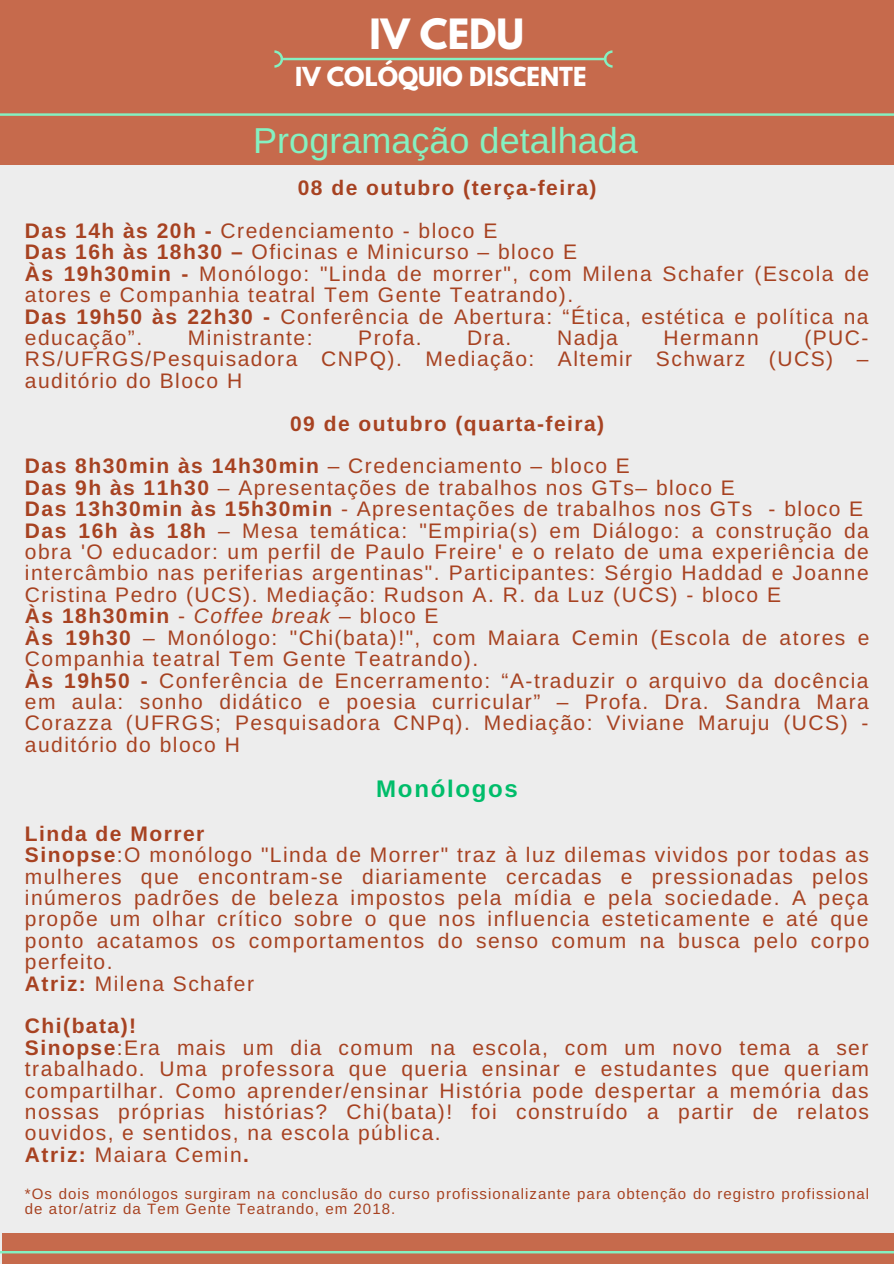
<style>
.page{position:relative;width:894px;height:1264px;background:#fff}
.page>*{position:absolute;margin:0;border:0;box-sizing:border-box;transform-origin:0 0}
.t1{font:700 36.9px "League Spartan";color:#fff}
.t2{font:36px "Arimo";color:#84f1c1}
.t3{font:700 24px "Arimo";letter-spacing:.07em;color:#00bd6a}
.t4{font:700 23.25px "League Spartan";color:#fff}
.t5{font:21px/21.5px "Arimo";letter-spacing:.07em;color:#a74221}
.t6{font:700 21px/42.8px "Arimo";letter-spacing:.07em;color:#a74221}
.t7{font:15px/14.7px "Arimo";letter-spacing:.07em;color:#a74221}
.s1{font-weight:400}
.s2{font-weight:700}
.s3{font-style:italic}
</style>
<div class="page">
<div style="left:0;top:116px;width:893px;height:1147px;background:#ededed"></div>
<div style="left:0;top:0;width:893px;height:165px;background:#c66a4c"></div>
<svg style="left:274px;top:50px;width:338px;height:18px"></svg>
<svg style="left:0;top:113px;width:893px;height:3px;background:#8fd9ac"></svg>
<div style="left:3px;top:1233px;width:890px;height:30px;background:#c66a4c"></div>
<svg style="left:0;top:1243px;width:893px;height:17px"></svg>
<h1 class="t1" style="left:369px;top:16px;width:156px">IV CEDU</h1>
<p class="t4" style="left:295px;top:65px;width:292px">IV COLÓQUIO DISCENTE</p>
<h2 class="t2" style="left:253px;top:120px;width:386px">Programação detalhada</h2>
<p class="t6" style="left:25px;top:166px;width:573px;text-indent:273px">08 de outubro (terça-feira)<br>Das 14h às 20h - <span class="s1">Credenciamento - bloco E</span></p>
<p class="t5" style="left:25px;top:241px;width:845px"><span class="s2">Das 16h às 18h30 –</span> Oficinas e Minicurso – bloco E<br><span class="s2">Às 19h30min -</span> Monólogo: "Linda de morrer", com Milena Schafer (Escola de atores e Companhia teatral Tem Gente Teatrando).<br><span class="s2">Das 19h50 às 22h30 -</span> Conferência de Abertura: “Ética, estética e política na educação”.</p>
<p class="t5" style="left:25px;top:327px;width:844px;text-align:justify;text-indent:779px">(PUC-RS/UFRGS/Pesquisadora CNPQ). Mediação: Altemir Schwarz (UCS) – auditório do Bloco H</p>
<p class="t6" style="left:25px;top:402px;width:606px;text-indent:265px">09 de outubro (quarta-feira)<br>Das 8h30min às 14h30min <span class="s1">– Credenciamento – bloco E</span></p>
<p class="t5" style="left:25px;top:477px;width:845px"><span class="s2">Das 9h às 11h30</span> – Apresentações de trabalhos nos GTs– bloco E<br><span class="s2">Das 13h30min às 15h30min</span> - Apresentações de trabalhos nos GTs - bloco E <span class="s2">Das 16h às 18h</span> – Mesa temática: "Empiria(s) em Diálogo: a construção da obra 'O educador: um perfil de Paulo Freire' e o relato de uma experiência de intercâmbio nas periferias argentinas". Participantes: Sérgio Haddad e Joanne Cristina Pedro (UCS). Mediação: Rudson A. R. da Luz (UCS) - bloco E<br><span class="s2">Às 18h30min</span> - <span class="s3">Coffee break</span> – bloco E<br><span class="s2">Às 19h30</span> – Monólogo: "Chi(bata)!", com Maiara Cemin (Escola de atores e Companhia teatral Tem Gente Teatrando).<br><span class="s2">Às 19h50 -</span> Conferência de Encerramento: “A-traduzir o arquivo da docência em aula: sonho didático e poesia curricular” – Profa. Dra. Sandra Mara Corazza (UFRGS; Pesquisadora CNPq). Mediação: Viviane Maruju (UCS) - auditório do bloco H</p>
<p class="t3" style="left:376px;top:775px;width:143px">Monólogos</p>
<p class="t5" style="left:25px;top:822px;width:845px"><span class="s2">Linda de Morrer<br>Sinopse</span>:O monólogo "Linda de Morrer" traz à luz dilemas vividos por todas as mulheres que encontram-se diariamente cercadas e pressionadas pelos inúmeros padrões de beleza impostos pela mídia e pela sociedade. A peça propõe um olhar crítico sobre o que nos influencia esteticamente e até que ponto acatamos os comportamentos do senso comum na busca pelo corpo perfeito.<br><span class="s2">Atriz:</span> Milena Schafer</p>
<p class="t5" style="left:25px;top:1015px;width:845px"><span class="s2">Chi(bata)!<br>Sinopse</span>:Era mais um dia comum na escola, com um novo tema a ser trabalhado. Uma professora que queria ensinar e estudantes que queriam compartilhar. Como aprender/ensinar História pode despertar a memória das nossas próprias histórias? Chi(bata)! foi construído a partir de relatos ouvidos, e sentidos, na escola pública.<br><span class="s2">Atriz:</span> Maiara Cemin<span class="s2">.</span></p>
<p class="t7" style="left:25px;top:1186px;width:845px">*Os dois monólogos surgiram na conclusão do curso profissionalizante para obtenção do registro profissional de ator/atriz da Tem Gente Teatrando, em 2018.</p>
<p class="t5" style="left:188px;top:327px;width:126px">Ministrante:</p>
<p class="t5" style="left:358px;top:327px;width:65px">Profa.</p>
<p class="t5" style="left:467px;top:327px;width:46px">Dra.</p>
<p class="t5" style="left:557px;top:327px;width:62px">Nadja</p>
<p class="t5" style="left:663px;top:327px;width:97px">Hermann</p>
</div>
